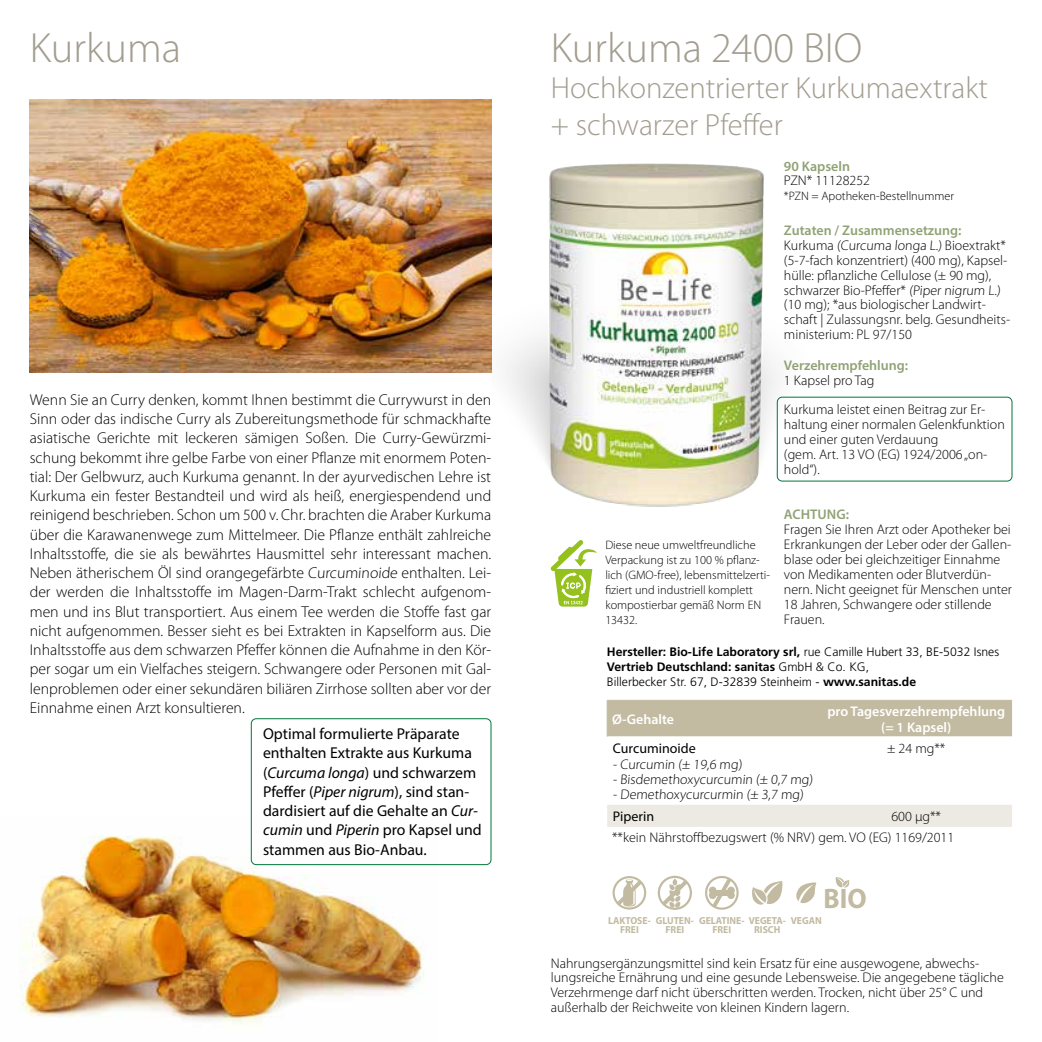
<style>
.page{position:relative;width:1042px;height:1042px;background:#fff}
.page>*{position:absolute;margin:0;border:0;box-sizing:border-box;transform-origin:0 0}
.t1{font:300 42.35px "Myriad Pro";color:#a39d8f}
.t2{font:300 30.62px/36.8px "Myriad Pro";color:#a39d8f}
.t3{font:700 28.35px "Myriad Pro";color:#c2bba1;scale:.95 1}
.t4{font:300 15.75px/19.2px "Myriad Pro";color:#000;text-align:justify}
.t5{font:15.75px/19.2px "Myriad Pro";color:#000}
.t6{font:300 14px/14.9px "Myriad Pro";color:#000}
.t7{font:600 14px "Myriad Pro";color:#90a275}
.t8{font:600 14px/15.8px "Myriad Pro";color:#fff;text-align:center}
.t9{font:14px "Myriad Pro";color:#000}
.t10{font:300 12.25px/14.9px "Myriad Pro";color:#000}
.t11{font:300 12.25px/14.9px "Frutiger";color:#000}
.t12{font:700 10.15px/9.5px "Myriad Pro";color:#c2bba1;scale:.95 1}
.s1{font-style:italic}
.s2{font-weight:700}
</style>
<div class="page">
<img style="left:20px;top:816px;width:418px;height:208px">
<div style="left:251px;top:718px;width:240px;height:147px;border:1px solid #00763c;border-radius:5px"></div>
<div style="left:608px;top:701px;width:404px;height:35px;background:#c2bba1"></div>
<svg style="left:607px;top:736px;width:405px;height:1px"></svg>
<div style="left:607px;top:805px;width:405px;height:22px;background:#eceae2"></div>
<hr style="left:607px;top:700px;width:213px;height:1px;background:#c2bba1">
<hr style="left:607px;top:700px;width:1px;height:36px;background:#c2bba1">
<hr style="left:820px;top:700px;width:192px;height:1px;background:#c2bba1">
<svg style="left:835px;top:877px;width:15px;height:11px"></svg>
<svg style="left:796px;top:882px;width:21px;height:22px"></svg>
<svg style="left:752px;top:881px;width:31px;height:24px"></svg>
<svg style="left:658px;top:876px;width:34px;height:34px"></svg>
<svg style="left:612px;top:876px;width:34px;height:33px"></svg>
<svg style="left:705px;top:876px;width:34px;height:34px"></svg>
<img style="left:30px;top:99px;width:461px;height:273px">
<img style="left:491px;top:156px;width:407px;height:351px">
<svg style="left:550px;top:540px;width:47px;height:66px"></svg>
<div style="left:777px;top:397px;width:235px;height:84px;border:1px solid #00763c;border-radius:5px"></div>
<img style="left:549px;top:163px;width:118px;height:343px">
<h1 class="t1" style="left:30px;top:24px;width:153px">Kurkuma</h1>
<p class="t4" style="left:30px;top:390px;width:463px">Wenn Sie an Curry denken, kommt Ihnen bestimmt die Currywurst in den Sinn oder das indische Curry als Zubereitungsmethode für schmackhafte asiatische Gerichte mit leckeren sämigen Soßen. Die Curry-Gewürzmi&shy;schung bekommt ihre gelbe Farbe von einer Pflanze mit enormem Poten&shy;tial: Der Gelbwurz, auch Kurkuma genannt. In der ayurvedischen Lehre ist Kurkuma ein fester Bestandteil und wird als heiß, energiespendend und reinigend beschrieben. Schon um 500 v. Chr. brachten die Araber Kurkuma über die Karawanenwege zum Mittelmeer. Die Pflanze enthält zahlreiche Inhaltsstoffe, die sie als bewährtes Hausmittel sehr interessant machen.<br>Neben ätherischem Öl sind orangegefärbte Curcuminoide enthalten. Lei&shy;der werden die Inhaltsstoffe im Magen-Darm-Trakt schlecht aufgenom&shy;men und ins Blut transportiert. Aus einem Tee werden die Stoffe fast gar nicht aufgenommen. Besser sieht es bei Extrakten in Kapselform aus. Die Inhaltsstoffe aus dem schwarzen Pfeffer können die Aufnahme in den Kör&shy;per sogar um ein Vielfaches steigern. Schwangere oder Personen mit Gal&shy;lenproblemen oder einer sekundären biliären Zirrhose sollten aber vor der Einnahme einen Arzt konsultieren.</p>
<p class="t5" style="left:263px;top:724px;width:220px">Optimal formulierte Präparate enthalten Extrakte aus Kurkuma (<span class="s1">Curcuma longa</span>) und schwarzem<br>Pfeffer (<span class="s1">Piper nigrum</span>), sind stan&shy;dardisiert auf die Gehalte an <span class="s1">Cur&shy;cumin</span> und <span class="s1">Piperin</span> pro Kapsel und stammen aus Bio-Anbau.</p>
<h1 class="t1" style="left:551px;top:24px;width:313px">Kurkuma 2400 BIO</h1>
<h2 class="t2" style="left:551px;top:70px;width:438px">Hochkonzentrierter Kurkumaextrakt + schwarzer Pfeffer</h2>
<p class="t7" style="left:784px;top:157px;width:68px">90 Kapseln</p>
<p class="t6" style="left:784px;top:174px;width:88px">PZN* 11128252</p>
<p class="t10" style="left:784px;top:189px;width:171px">*PZN = Apotheken-Bestellnummer</p>
<p class="t7" style="left:784px;top:221px;width:179px">Zutaten / Zusammensetzung:</p>
<p class="t6" style="left:784px;top:238px;width:228px">Kurkuma (Curcuma longa L.) Bioextrakt* (5-7-fach konzentriert) (400 mg), Kapsel&shy;hülle: pflanzliche Cellulose (± 90 mg), schwarzer Bio-Pfeffer* (Piper nigrum L.) (10 mg); *aus biologischer Landwirt&shy;schaft | Zulassungsnr. belg. Gesundheits&shy;ministerium: PL 97/150</p>
<p class="t7" style="left:784px;top:356px;width:126px">Verzehrempfehlung:</p>
<p class="t6" style="left:784px;top:365px;width:203px;line-height:29.8px">1 Kapsel pro Tag<br>Kurkuma leistet einen Beitrag zur Er-</p>
<p class="t6" style="left:784px;top:417px;width:222px">haltung einer normalen Gelenkfunktion und einer guten Verdauung<br>(gem. Art. 13 VO (EG) 1924/2006 „on&shy;hold“).</p>
<p class="t7" style="left:784px;top:506px;width:67px">ACHTUNG:</p>
<p class="t6" style="left:784px;top:522px;width:230px">Fragen Sie Ihren Arzt oder Apotheker bei Erkrankungen der Leber oder der Gallen&shy;blase oder bei gleichzeitiger Einnahme von Medikamenten oder Blutverdün&shy;nern. Nicht geeignet für Menschen unter 18 Jahren, Schwangere oder stillende Frauen.</p>
<p class="t10" style="left:605px;top:538px;width:166px">Diese neue umweltfreundliche<br>Verpackung ist zu 100 % pflanz&shy;lich (GMO-free), lebensmittelzerti&shy;fiziert und industriell komplett kompostierbar gemäß Norm EN<br>13432.</p>
<p class="t11" style="left:607px;top:644px;width:394px"><span class="s2">Hersteller: Bio-Life Laboratory srl,</span> rue Camille Hubert 33, BE-5032 Isnes<br><span class="s2">Vertrieb Deutschland: sanitas</span> GmbH &amp; Co. KG,<br>Billerbecker Str. 67, D-32839 Steinheim - <span class="s2">www.sanitas.de</span></p>
<p class="t8" style="left:612px;top:711px;width:64px">Ø-Gehalte</p>
<p class="t8" style="left:827px;top:703px;width:179px">pro Tagesverzehrempfehlung (= 1 Kapsel)</p>
<p class="t9" style="left:613px;top:739px;width:84px">Curcuminoide</p>
<p class="t6" style="left:887px;top:741px;width:60px">± 24 mg**</p>
<p class="t6" style="left:613px;top:757px;width:132px">- Curcumin (± 19,6 mg)</p>
<p class="t6" style="left:613px;top:772px;width:203px">- Bisdemethoxycurcumin (± 0,7 mg)</p>
<p class="t6" style="left:613px;top:787px;width:193px">- Demethoxycurcurmin (± 3,7 mg)</p>
<p class="t9" style="left:613px;top:808px;width:43px">Piperin</p>
<p class="t6" style="left:612px;top:806px;width:344px;line-height:21.3px;text-indent:279px">600 µg** **kein Nährstoffbezugswert (% NRV) gem. VO (EG) 1169/2011</p>
<h3 class="t3" style="left:823px;top:879px;width:47px">BIO</h3>
<p class="t12" style="left:608px;top:915px;width:47px">LAKTOSE-</p>
<p class="t12" style="left:791px;top:915px;width:34px">VEGAN</p>
<p class="t12" style="left:620px;top:925px;width:21px">FREI</p>
<p class="t12" style="left:656px;top:915px;width:42px;text-align:center">GLUTEN-<br>FREI</p>
<p class="t12" style="left:712px;top:925px;width:21px">FREI</p>
<p class="t6" style="left:551px;top:955px;width:454px">Nahrungsergänzungsmittel sind kein Ersatz für eine ausgewogene, abwechs&shy;lungsreiche Ernährung und eine gesunde Lebensweise. Die angegebene tägliche Verzehrmenge darf nicht überschritten werden. Trocken, nicht über 25° C und außerhalb der Reichweite von kleinen Kindern lagern.</p>
<p class="t12" style="left:754px;top:915px;width:35px;text-indent:-55px">GELATINE- VEGETA-<br>RISCH</p>
</div>
